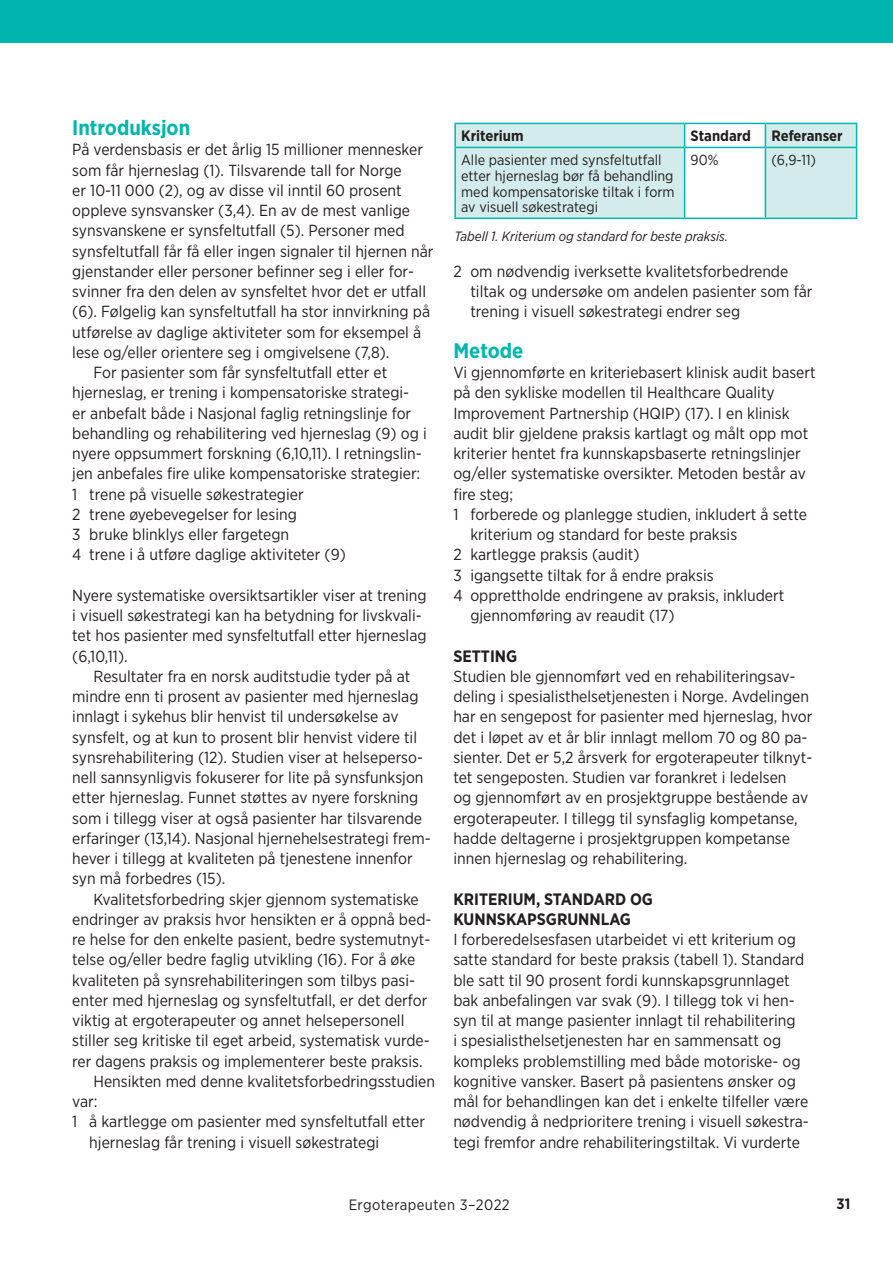
<style>
.page{position:relative;width:893px;height:1263px;background:#fff}
.page>*{position:absolute;margin:0;border:0;box-sizing:border-box;transform-origin:0 0}
.t1{font:700 21px "Gotham Narrow";color:#00b5ae}
.t2{font:700 16.5px/20.2px "Gotham Narrow";color:#231f20}
.t3{font:16.05px/20.2px "Gotham Narrow";color:#231f20}
.t4{font:700 15px "Gotham Narrow";color:#231f20}
.t5{font:15px "Gotham Narrow";letter-spacing:.03em;color:#231f20}
.t6{font:14.55px/15.8px "Gotham Narrow";color:#231f20}
.t7{font:italic 13.5px "Gotham Narrow";color:#231f20}
</style>
<div class="page">
<div style="left:0;top:0;width:893px;height:43px;background:#00b5ae"></div>
<hr style="left:454px;top:123px;width:231px;height:1px;background:#00b5ae">
<hr style="left:454px;top:124px;width:2px;height:23px;background:#00b5ae">
<svg style="left:455px;top:123px;width:402px;height:95px"></svg>
<hr style="left:454px;top:147px;width:231px;height:1px;background:#00b5ae">
<hr style="left:454px;top:148px;width:2px;height:70px;background:#00b5ae">
<hr style="left:685px;top:147px;width:80px;height:1px;background:#00b5ae">
<hr style="left:684px;top:148px;width:1px;height:70px;background:#00b5ae">
<hr style="left:765px;top:147px;width:92px;height:1px;background:#00b5ae">
<hr style="left:765px;top:148px;width:1px;height:70px;background:#00b5ae">
<hr style="left:856px;top:148px;width:1px;height:70px;background:#00b5ae">
<hr style="left:454px;top:218px;width:231px;height:1px;background:#00b5ae">
<hr style="left:685px;top:218px;width:80px;height:1px;background:#00b5ae">
<hr style="left:765px;top:218px;width:92px;height:1px;background:#00b5ae">
<h1 class="t1" style="left:72px;top:114px;width:119px">Introduksjon</h1>
<p class="t3" style="left:72px;top:139px;width:352px">På verdensbasis er det årlig 15 millioner mennesker</p>
<p class="t3" style="left:72px;top:159px;width:331px">som får hjerneslag (1). Tilsvarende tall for Norge</p>
<p class="t3" style="left:72px;top:180px;width:331px">er 10-11 000 (2), og av disse vil inntil 60 prosent</p>
<p class="t3" style="left:72px;top:200px;width:339px">oppleve synsvansker (3,4). En av de mest vanlige</p>
<p class="t3" style="left:72px;top:220px;width:334px">synsvanskene er synsfeltutfall (5). Personer med</p>
<p class="t3" style="left:72px;top:240px;width:363px">synsfeltutfall får få eller ingen signaler til hjernen når</p>
<p class="t3" style="left:72px;top:261px;width:343px">gjenstander eller personer befinner seg i eller for-</p>
<p class="t3" style="left:72px;top:281px;width:355px">svinner fra den delen av synsfeltet hvor det er utfall</p>
<p class="t3" style="left:72px;top:301px;width:359px">(6). Følgelig kan synsfeltutfall ha stor innvirkning på</p>
<p class="t3" style="left:72px;top:321px;width:350px">utførelse av daglige aktiviteter som for eksempel å</p>
<p class="t3" style="left:72px;top:342px;width:319px">lese og/eller orientere seg i omgivelsene (7,8).</p>
<p class="t3" style="left:94px;top:362px;width:295px">For pasienter som får synsfeltutfall etter et</p>
<p class="t3" style="left:72px;top:382px;width:338px">hjerneslag, er trening i kompensatoriske strategi-</p>
<p class="t3" style="left:72px;top:402px;width:340px">er anbefalt både i Nasjonal faglig retningslinje for</p>
<p class="t3" style="left:72px;top:423px;width:356px">behandling og rehabilitering ved hjerneslag (9) og i</p>
<p class="t3" style="left:72px;top:443px;width:351px">nyere oppsummert forskning (6,10,11). I retningslin-</p>
<p class="t3" style="left:72px;top:463px;width:350px">jen anbefales fire ulike kompensatoriske strategier:</p>
<p class="t3" style="left:72px;top:483px;width:233px">1 trene på visuelle søkestrategier</p>
<p class="t3" style="left:72px;top:504px;width:226px">2 trene øyebevegelser for lesing</p>
<p class="t3" style="left:72px;top:524px;width:218px">3 bruke blinklys eller fargetegn</p>
<p class="t3" style="left:72px;top:544px;width:275px">4 trene i å utføre daglige aktiviteter (9)</p>
<p class="t3" style="left:72px;top:585px;width:356px">Nyere systematiske oversiktsartikler viser at trening i visuell søkestrategi kan ha betydning for livskvali&shy;tet hos pasienter med synsfeltutfall etter hjerneslag (6,10,11).</p>
<p class="t3" style="left:72px;top:666px;width:360px;text-indent:21px">Resultater fra en norsk auditstudie tyder på at mindre enn ti prosent av pasienter med hjerneslag innlagt i sykehus blir henvist til undersøkelse av synsfelt, og at kun to prosent blir henvist videre til synsrehabilitering (12). Studien viser at helseperso&shy;nell sannsynligvis fokuserer for lite på synsfunksjon etter hjerneslag. Funnet støttes av nyere forskning som i tillegg viser at også pasienter har tilsvarende erfaringer (13,14). Nasjonal hjernehelsestrategi frem&shy;hever i tillegg at kvaliteten på tjenestene innenfor syn må forbedres (15).</p>
<p class="t3" style="left:94px;top:888px;width:327px">Kvalitetsforbedring skjer gjennom systematiske</p>
<p class="t3" style="left:72px;top:909px;width:361px">endringer av praksis hvor hensikten er å oppnå bed-</p>
<p class="t3" style="left:72px;top:929px;width:360px">re helse for den enkelte pasient, bedre systemutnyt-</p>
<p class="t3" style="left:72px;top:949px;width:344px">telse og/eller bedre faglig utvikling (16). For å øke</p>
<p class="t3" style="left:72px;top:969px;width:344px">kvaliteten på synsrehabiliteringen som tilbys pasi-</p>
<p class="t3" style="left:72px;top:990px;width:357px">enter med hjerneslag og synsfeltutfall, er det derfor</p>
<p class="t3" style="left:72px;top:1010px;width:334px">viktig at ergoterapeuter og annet helsepersonell</p>
<p class="t3" style="left:72px;top:1030px;width:359px">stiller seg kritiske til eget arbeid, systematisk vurde-</p>
<p class="t3" style="left:72px;top:1050px;width:352px">rer dagens praksis og implementerer beste praksis.</p>
<p class="t3" style="left:94px;top:1071px;width:343px">Hensikten med denne kvalitetsforbedringsstudien</p>
<p class="t3" style="left:72px;top:1091px;width:27px">var:</p>
<p class="t3" style="left:72px;top:1111px;width:354px">1 å kartlegge om pasienter med synsfeltutfall etter</p>
<p class="t3" style="left:89px;top:1131px;width:291px">hjerneslag får trening i visuell søkestrategi</p>
<p class="t4" style="left:461px;top:127px;width:64px">Kriterium</p>
<p class="t4" style="left:691px;top:127px;width:62px">Standard</p>
<p class="t4" style="left:771px;top:127px;width:73px">Referanser</p>
<p class="t6" style="left:461px;top:152px;width:215px">Alle pasienter med synsfeltutfall etter hjerneslag bør få behandling med kompensatoriske tiltak i form av visuell søkestrategi</p>
<p class="t6" style="left:691px;top:152px;width:29px">90%</p>
<p class="t6" style="left:771px;top:152px;width:46px">(6,9-11)</p>
<p class="t7" style="left:454px;top:228px;width:275px">Tabell 1. Kriterium og standard for beste praksis.</p>
<p class="t3" style="left:470px;top:261px;width:343px;text-indent:-17px">2 om nødvendig iverksette kvalitetsforbedrende tiltak og undersøke om andelen pasienter som får trening i visuell søkestrategi endrer seg</p>
<h1 class="t1" style="left:453px;top:337px;width:71px">Metode</h1>
<p class="t3" style="left:453px;top:362px;width:364px">Vi gjennomførte en kriteriebasert klinisk audit basert</p>
<p class="t3" style="left:453px;top:382px;width:323px">på den sykliske modellen til Healthcare Quality</p>
<p class="t3" style="left:453px;top:402px;width:338px">Improvement Partnership (HQIP) (17). I en klinisk</p>
<p class="t3" style="left:453px;top:423px;width:357px">audit blir gjeldene praksis kartlagt og målt opp mot</p>
<p class="t3" style="left:453px;top:443px;width:349px">kriterier hentet fra kunnskapsbaserte retningslinjer</p>
<p class="t3" style="left:453px;top:463px;width:354px">og/eller systematiske oversikter. Metoden består av</p>
<p class="t3" style="left:453px;top:483px;width:61px">fire steg;</p>
<p class="t3" style="left:453px;top:504px;width:355px">1 forberede og planlegge studien, inkludert å sette</p>
<p class="t3" style="left:470px;top:524px;width:268px">kriterium og standard for beste praksis</p>
<p class="t3" style="left:453px;top:544px;width:188px">2 kartlegge praksis (audit)</p>
<p class="t3" style="left:453px;top:564px;width:262px">3 igangsette tiltak for å endre praksis</p>
<p class="t3" style="left:453px;top:585px;width:332px">4 opprettholde endringene av praksis, inkludert</p>
<p class="t3" style="left:470px;top:605px;width:206px">gjennomføring av reaudit (17)</p>
<p class="t2" style="left:453px;top:645px;width:65px">SETTING</p>
<p class="t3" style="left:453px;top:666px;width:360px">Studien ble gjennomført ved en rehabiliteringsav&shy;deling i spesialisthelsetjenesten i Norge. Avdelingen har en sengepost for pasienter med hjerneslag, hvor det i løpet av et år blir innlagt mellom 70 og 80 pa&shy;sienter. Det er 5,2 årsverk for ergoterapeuter tilknyt&shy;tet sengeposten. Studien var forankret i ledelsen<br>og gjennomført av en prosjektgruppe bestående av ergoterapeuter. I tillegg til synsfaglig kompetanse, hadde deltagerne i prosjektgruppen kompetanse innen hjerneslag og rehabilitering.</p>
<p class="t2" style="left:453px;top:888px;width:201px">KRITERIUM, STANDARD OG<br>KUNNSKAPSGRUNNLAG</p>
<p class="t3" style="left:453px;top:929px;width:357px">I forberedelsesfasen utarbeidet vi ett kriterium og satte standard for beste praksis (tabell 1). Standard ble satt til 90 prosent fordi kunnskapsgrunnlaget bak anbefalingen var svak (9). I tillegg tok vi hen&shy;syn til at mange pasienter innlagt til rehabilitering<br>i spesialisthelsetjenesten har en sammensatt og kompleks problemstilling med både motoriske- og kognitive vansker. Basert på pasientens ønsker og mål for behandlingen kan det i enkelte tilfeller være nødvendig å nedprioritere trening i visuell søkestra&shy;tegi fremfor andre rehabiliteringstiltak. Vi vurderte</p>
<p class="t5" style="left:349px;top:1196px;width:163px">Ergoterapeuten 3–2022</p>
<p class="t4" style="left:836px;top:1194px;width:16px">31</p>
</div>
